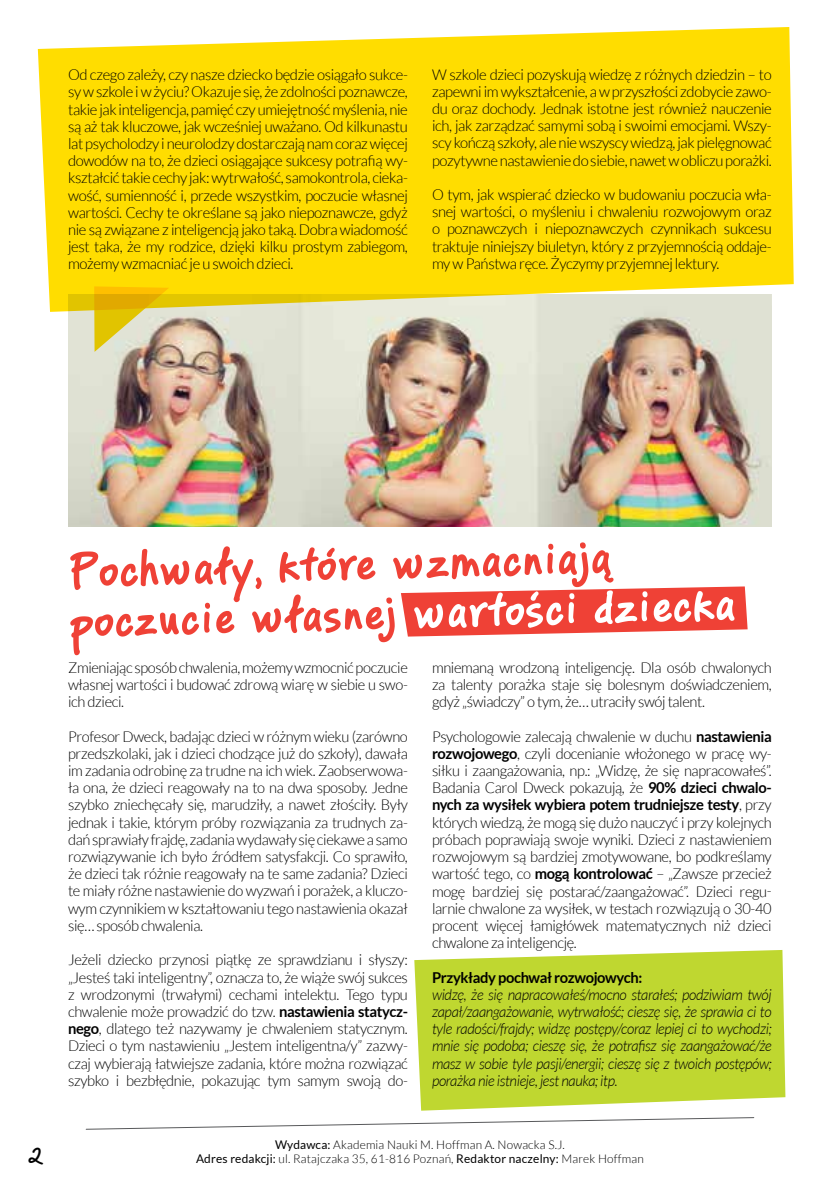
<style>
.page{position:relative;width:840px;height:1191px;background:#fff}
.page>*{position:absolute;margin:0;border:0;box-sizing:border-box;transform-origin:0 0}
.t1{font:700 50px/51px "PF Reminder Pro";color:#ef4136}
.t2{font:500 24px "PF Reminder Pro";color:#000}
.t3{font:300 15px/17.2px "Lato";letter-spacing:-.025em;color:#000;text-align:justify}
.t4{font:italic 300 15px/17.2px "Lato";letter-spacing:-.025em;color:#000;text-align:justify}
.t5{font:700 15px "Lato";letter-spacing:-.025em;color:#000}
.t6{font:300 12px/14px "Lato";letter-spacing:.015em;color:#000;text-align:center}
.s1{color:#fff}
.s2{font-weight:700}
.s3{font-weight:400}
</style>
<div class="page">
<img style="left:68px;top:312px;width:703px;height:214px">
<svg style="left:94px;top:312px;width:75px;height:40px"></svg>
<svg style="left:401px;top:586px;width:346px;height:50px"></svg>
<svg style="left:38px;top:27px;width:755px;height:285px;fill:#fd0"></svg>
<svg style="left:414px;top:950px;width:371px;height:160px;fill:#bfd730"></svg>
<svg style="left:85px;top:1117px;width:669px;height:13px"></svg>
<p class="t3" style="left:68px;top:66px;width:341px">Od czego zależy, czy nasze dziecko będzie osiągało sukce&shy;sy w szkole i w życiu? Okazuje się, że zdolności poznawcze, takie jak inteligencja, pamięć czy umiejętność myślenia, nie są aż tak kluczowe, jak wcześniej uważano. Od kilkunastu lat psycholodzy i neurolodzy dostarczają nam coraz więcej dowodów na to, że dzieci osiągające sukcesy potrafią wy&shy;kształcić takie cechy jak: wytrwałość, samokontrola, cieka&shy;wość, sumienność i, przede wszystkim, poczucie własnej wartości. Cechy te określane są jako niepoznawcze, gdyż nie są związane z inteligencją jako taką. Dobra wiadomość jest taka, że my rodzice, dzięki kilku prostym zabiegom, możemy wzmacniać je u swoich dzieci.</p>
<p class="t3" style="left:432px;top:66px;width:341px">W szkole dzieci pozyskują wiedzę z różnych dziedzin – to zapewni im wykształcenie, a w przyszłości zdobycie zawo&shy;du oraz dochody. Jednak istotne jest również nauczenie ich, jak zarządzać samymi sobą i swoimi emocjami. Wszy&shy;scy kończą szkoły, ale nie wszyscy wiedzą, jak pielęgnować pozytywne nastawienie do siebie, nawet w obliczu porażki.</p>
<p class="t3" style="left:432px;top:186px;width:341px">O tym, jak wspierać dziecko w budowaniu poczucia wła&shy;snej wartości, o myśleniu i chwaleniu rozwojowym oraz o poznawczych i niepoznawczych czynnikach sukcesu traktuje niniejszy biuletyn, który z przyjemnością oddaje&shy;my w Państwa ręce. Życzymy przyjemnej lektury.</p>
<h1 class="t1" style="left:68px;top:545px;width:667px;rotate:-1deg">Pochwały, które wzmacniają poczucie własnej <span class="s1">wartości dziecka</span></h1>
<p class="t3" style="left:432px;top:659px;width:341px">mniemaną wrodzoną inteligencję. Dla osób chwalonych za talenty porażka staje się bolesnym doświadczeniem, gdyż „świadczy” o tym, że… utraciły swój talent.</p>
<p class="t3" style="left:432px;top:727px;width:341px">Psychologowie zalecają chwalenie w duchu <span class="s2">nastawienia rozwojowego</span>, czyli docenianie włożonego w pracę wy&shy;siłku i zaangażowania, np.: „Widzę, że się napracowałeś”.<br>Badania Carol Dweck pokazują, że <span class="s2">90% dzieci chwalo&shy;nych za wysiłek wybiera potem trudniejsze testy</span>, przy których wiedzą, że mogą się dużo nauczyć i przy kolejnych próbach poprawiają swoje wyniki. Dzieci z nastawieniem rozwojowym są bardziej zmotywowane, bo podkreślamy wartość tego, co <span class="s2">mogą kontrolować</span> – „Zawsze przecież mogę bardziej się postarać/zaangażować”. Dzieci regu&shy;larnie chwalone za wysiłek, w testach rozwiązują o 30-40 procent więcej łamigłówek matematycznych niż dzieci chwalone za inteligencję.</p>
<p class="t5" style="left:432px;top:968px;width:212px">Przykłady pochwał rozwojowych:</p>
<p class="t4" style="left:432px;top:986px;width:341px">widzę, że się napracowałeś/mocno starałeś; podziwiam twój zapał/zaangażowanie, wytrwałość; cieszę się, że sprawia ci to tyle radości/frajdy; widzę postępy/coraz lepiej ci to wychodzi; mnie się podoba; cieszę się, że potrafisz się zaangażować/że masz w sobie tyle pasji/energii; cieszę się z twoich postępów; porażka nie istnieje, jest nauka; itp.</p>
<p class="t3" style="left:68px;top:659px;width:341px">Zmieniając sposób chwalenia, możemy wzmocnić poczucie własnej wartości i budować zdrową wiarę w siebie u swo&shy;ich dzieci.</p>
<p class="t3" style="left:68px;top:727px;width:341px">Profesor Dweck, badając dzieci w różnym wieku (zarówno przedszkolaki, jak i dzieci chodzące już do szkoły), dawała im zadania odrobinę za trudne na ich wiek. Zaobserwowa&shy;ła ona, że dzieci reagowały na to na dwa sposoby. Jedne szybko zniechęcały się, marudziły, a nawet złościły. Były jednak i takie, którym próby rozwiązania za trudnych za&shy;dań sprawiały frajdę, zadania wydawały się ciekawe a samo rozwiązywanie ich było źródłem satysfakcji. Co sprawiło, że dzieci tak różnie reagowały na te same zadania? Dzieci te miały różne nastawienie do wyzwań i porażek, a kluczo&shy;wym czynnikiem w kształtowaniu tego nastawienia okazał się… sposób chwalenia.</p>
<p class="t3" style="left:68px;top:951px;width:341px">Jeżeli dziecko przynosi piątkę ze sprawdzianu i słyszy: „Jesteś taki inteligentny”, oznacza to, że wiąże swój sukces z wrodzonymi (trwałymi) cechami intelektu. Tego typu chwalenie może prowadzić do tzw. <span class="s2">nastawienia statycz&shy;nego</span>, dlatego też nazywamy je chwaleniem statycznym.<br>Dzieci o tym nastawieniu „Jestem inteligentna/y” zazwy&shy;czaj wybierają łatwiejsze zadania, które można rozwiązać szybko i bezbłędnie, pokazując tym samym swoją do-</p>
<h2 class="t2" style="left:28px;top:1140px;width:17px">2</h2>
<p class="t6" style="left:196px;top:1137px;width:449px"><span class="s3">Wydawca:</span> Akademia Nauki M. Hoffman A. Nowacka S.J.<br><span class="s3">Adres redakcji:</span> ul. Ratajczaka 35, 61-816 Poznań, <span class="s3">Redaktor naczelny:</span> Marek Hoffman</p>
</div>
